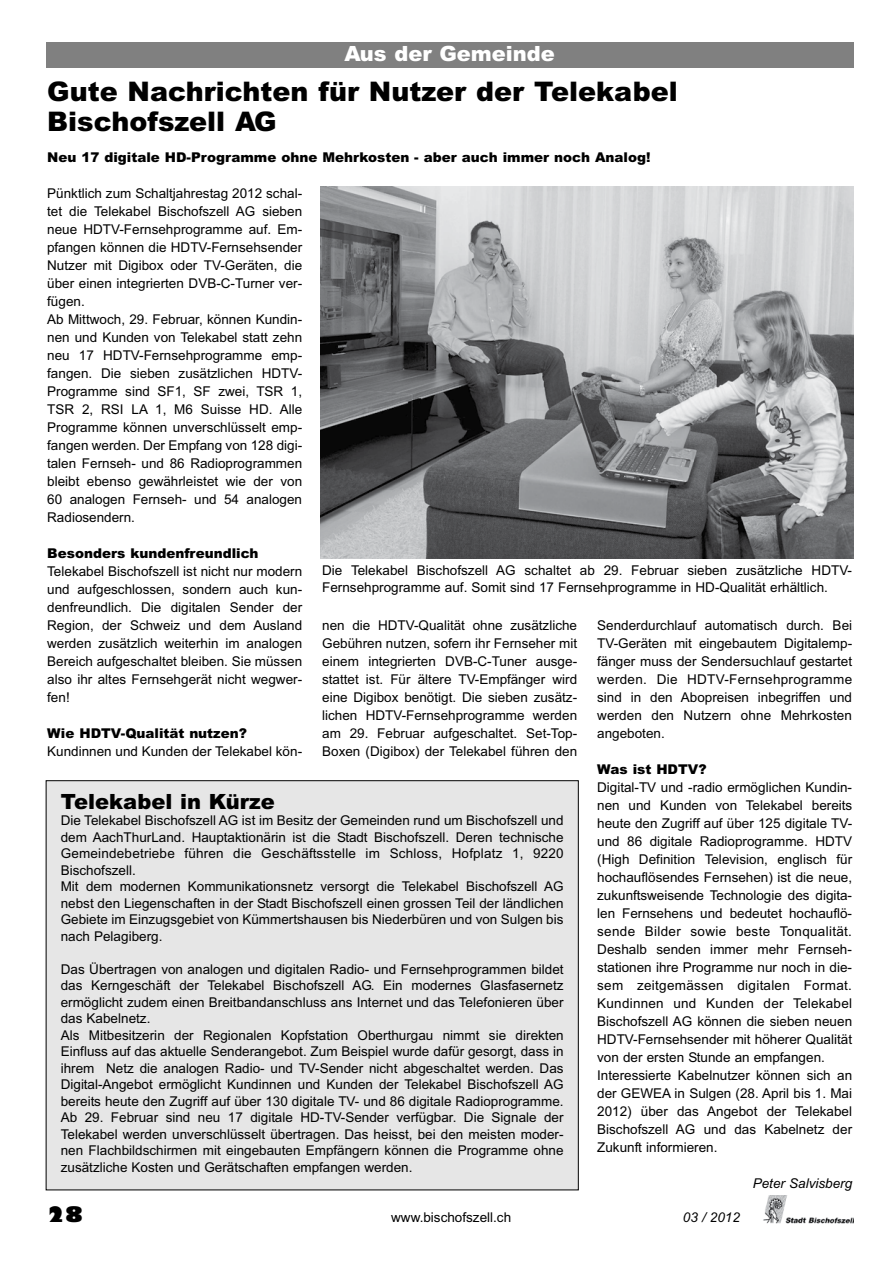
<style>
.page{position:relative;width:893px;height:1263px;background:#fff}
.page>*{position:absolute;margin:0;border:0;box-sizing:border-box;transform-origin:0 0}
.t1{font:900 27px/30px "Arial";color:#000}
.t2{font:900 21px "Arial";color:#000}
.t3{font:900 21px "Arial";color:#fff}
.t4{font:800 21px "Gill Sans";color:#000}
.t5{font:13.5px/18px "Arial";color:#000}
.t6{font:900 13.5px "Arial";color:#000}
.t7{font:italic 13.5px "Arial";color:#000}
</style>
<div class="page">
<div style="left:46px;top:42px;width:808px;height:26px;background:#808080"></div>
<img style="left:763px;top:1195px;width:91px;height:29px">
<div style="left:46px;top:781px;width:532px;height:408px;background:#e6e6e6"></div>
<img style="left:321px;top:187px;width:533px;height:372px">
<h2 class="t3" style="left:345px;top:43px;width:212px">Aus der Gemeinde</h2>
<h1 class="t1" style="left:47px;top:77px;width:632px">Gute Nachrichten für Nutzer der Telekabel<br>Bischofszell AG</h1>
<p class="t6" style="left:47px;top:150px;width:605px">Neu 17 digitale HD-Programme ohne Mehrkosten - aber auch immer noch Analog!</p>
<p class="t5" style="left:47px;top:184px;width:256px">Pünktlich zum Schaltjahrestag 2012 schal&shy;tet die Telekabel Bischofszell AG sieben neue HDTV-Fernsehprogramme auf. Em&shy;pfangen können die HDTV-Fernsehsender Nutzer mit Digibox oder TV-Geräten, die über einen integrierten DVB-C-Turner ver&shy;fügen.<br>Ab Mittwoch, 29. Februar, können Kundin&shy;nen und Kunden von Telekabel statt zehn neu 17 HDTV-Fernsehprogramme emp&shy;fangen. Die sieben zusätzlichen HDTV-Programme sind SF1, SF zwei, TSR 1, TSR 2, RSI LA 1, M6 Suisse HD. Alle Programme können unverschlüsselt emp&shy;fangen werden. Der Empfang von 128 digi&shy;talen Fernseh- und 86 Radioprogrammen bleibt ebenso gewährleistet wie der von 60 analogen Fernseh- und 54 analogen Radiosendern.</p>
<p class="t6" style="left:47px;top:546px;width:213px">Besonders kundenfreundlich</p>
<p class="t5" style="left:47px;top:562px;width:256px;text-align:justify">Telekabel Bischofszell ist nicht nur modern und aufgeschlossen, sondern auch kun&shy;denfreundlich. Die digitalen Sender der Region, der Schweiz und dem Ausland werden zusätzlich weiterhin im analogen Bereich aufgeschaltet bleiben. Sie müssen also ihr altes Fernsehgerät nicht wegwer&shy;fen!</p>
<p class="t6" style="left:47px;top:726px;width:201px">Wie HDTV-Qualität nutzen?</p>
<p class="t5" style="left:47px;top:742px;width:256px">Kundinnen und Kunden der Telekabel kön-</p>
<p class="t5" style="left:322px;top:562px;width:531px;line-height:16.5px">Die Telekabel Bischofszell AG schaltet ab 29. Februar sieben zusätzliche HDTV-<br>Fernsehprogramme auf. Somit sind 17 Fernsehprogramme in HD-Qualität erhältlich.</p>
<p class="t5" style="left:322px;top:616px;width:256px;text-align:justify">nen die HDTV-Qualität ohne zusätzliche Gebühren nutzen, sofern ihr Fernseher mit einem integrierten DVB-C-Tuner ausge&shy;stattet ist. Für ältere TV-Empfänger wird eine Digibox benötigt. Die sieben zusätz&shy;lichen HDTV-Fernsehprogramme werden am 29. Februar aufgeschaltet. Set-Top-Boxen (Digibox) der Telekabel führen den</p>
<p class="t5" style="left:597px;top:616px;width:256px;text-align:justify">Senderdurchlauf automatisch durch. Bei TV-Geräten mit eingebautem Digitalemp&shy;fänger muss der Sendersuchlauf gestartet werden. Die HDTV-Fernsehprogramme sind in den Abopreisen inbegriffen und werden den Nutzern ohne Mehrkosten angeboten.</p>
<p class="t6" style="left:597px;top:762px;width:111px">Was ist HDTV?</p>
<p class="t5" style="left:597px;top:778px;width:257px">Digital-TV und -radio ermöglichen Kundin&shy;nen und Kunden von Telekabel bereits heute den Zugriff auf über 125 digitale TV&shy;und 86 digitale Radioprogramme. HDTV (High Definition Television, englisch für hochauflösendes Fernsehen) ist die neue, zukunftsweisende Technologie des digita&shy;len Fernsehens und bedeutet hochauflö&shy;sende Bilder sowie beste Tonqualität.<br>Deshalb senden immer mehr Fernseh&shy;stationen ihre Programme nur noch in die&shy;sem zeitgemässen digitalen Format.<br>Kundinnen und Kunden der Telekabel Bischofszell AG können die sieben neuen HDTV-Fernsehsender mit höherer Qualität von der ersten Stunde an empfangen.<br>Interessierte Kabelnutzer können sich an der GEWEA in Sulgen (28. April bis 1. Mai 2012) über das Angebot der Telekabel Bischofszell AG und das Kabelnetz der Zukunft informieren.</p>
<p class="t7" style="left:753px;top:1178px;width:101px">Peter Salvisberg</p>
<h2 class="t2" style="left:61px;top:790px;width:215px">Telekabel in Kürze</h2>
<p class="t5" style="left:61px;top:813px;width:504px;line-height:16.5px">Die Telekabel Bischofszell AG ist im Besitz der Gemeinden rund um Bischofszell und dem AachThurLand. Hauptaktionärin ist die Stadt Bischofszell. Deren technische Gemeindebetriebe führen die Geschäftsstelle im Schloss, Hofplatz 1, 9220<br>Bischofszell.<br>Mit dem modernen Kommunikationsnetz versorgt die Telekabel Bischofszell AG nebst den Liegenschaften in der Stadt Bischofszell einen grossen Teil der ländlichen Gebiete im Einzugsgebiet von Kümmertshausen bis Niederbüren und von Sulgen bis nach Pelagiberg.</p>
<p class="t5" style="left:61px;top:961px;width:504px;line-height:16.5px">Das Übertragen von analogen und digitalen Radio- und Fernsehprogrammen bildet das Kerngeschäft der Telekabel Bischofszell AG. Ein modernes Glasfasernetz ermöglicht zudem einen Breitbandanschluss ans Internet und das Telefonieren über das Kabelnetz.<br>Als Mitbesitzerin der Regionalen Kopfstation Oberthurgau nimmt sie direkten Einfluss auf das aktuelle Senderangebot. Zum Beispiel wurde dafür gesorgt, dass in ihrem Netz die analogen Radio- und TV-Sender nicht abgeschaltet werden. Das Digital-Angebot ermöglicht Kundinnen und Kunden der Telekabel Bischofszell AG bereits heute den Zugriff auf über 130 digitale TV- und 86 digitale Radioprogramme.<br>Ab 29. Februar sind neu 17 digitale HD-TV-Sender verfügbar. Die Signale der Telekabel werden unverschlüsselt übertragen. Das heisst, bei den meisten moder&shy;nen Flachbildschirmen mit eingebauten Empfängern können die Programme ohne zusätzliche Kosten und Gerätschaften empfangen werden.</p>
<h2 class="t4" style="left:47px;top:1206px;width:37px">28</h2>
<p class="t5" style="left:391px;top:1208px;width:122px">www.bischofszell.ch</p>
<p class="t7" style="left:683px;top:1212px;width:59px">03 / 2012</p>
</div>
